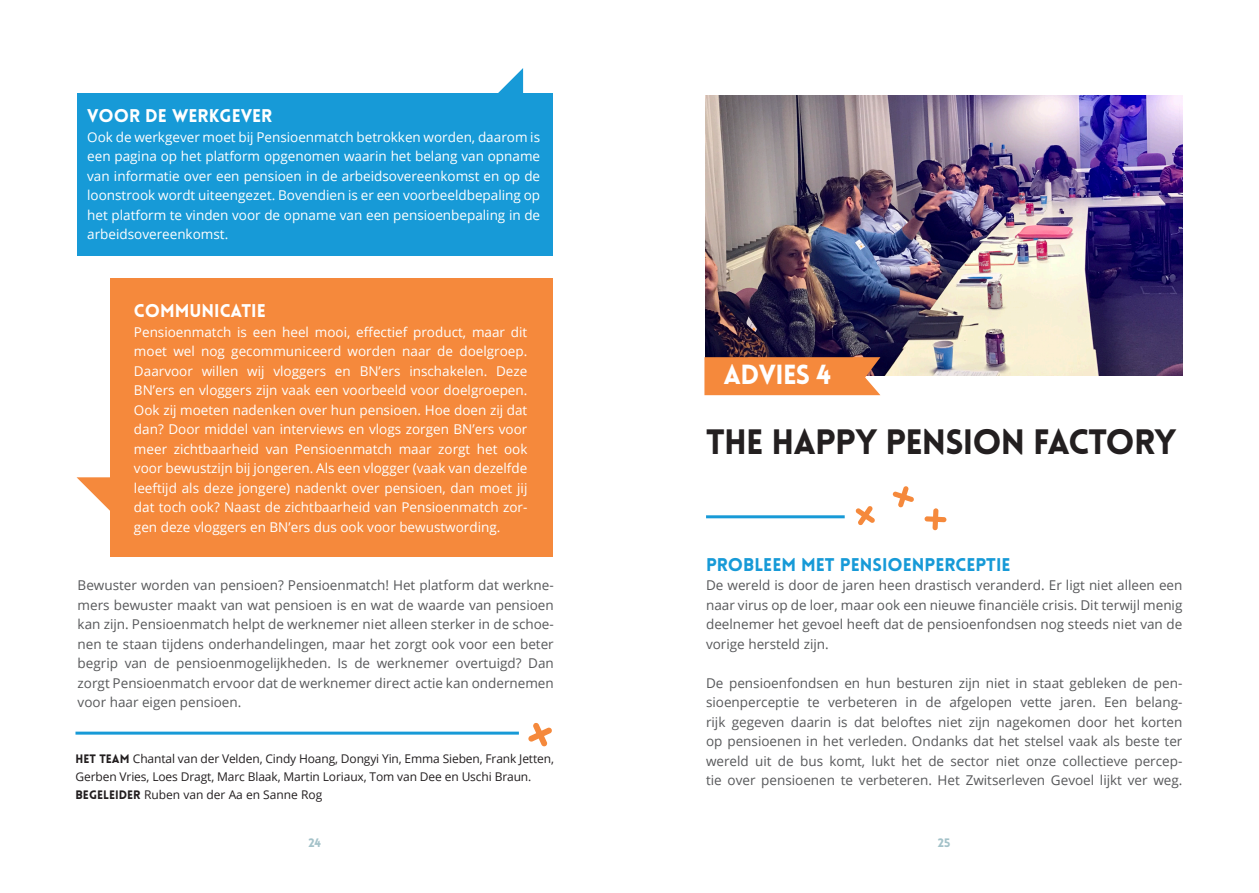
<style>
.page{position:relative;width:1259px;height:893px;background:#fff}
.page>*{position:absolute;margin:0;border:0;box-sizing:border-box;transform-origin:0 0}
.kop_2{font:900 34.5px "Lovelo";letter-spacing:-.025em;color:#231f20}
.kop_2-2{font:900 27px "Lovelo";letter-spacing:-.025em;color:#fff}
.kop_3_lovelo{font:900 18px "Lovelo";color:#179ad7}
.kop_3_lovelo-2{font:900 18px "Lovelo";color:#fff}
.broodtekst{font:13.5px/19.5px "Open Sans";color:#57585a;text-align:justify}
.broodtekst-2{font:13.5px/19.5px "Open Sans";color:#fff;text-align:justify}
.kop_3_lovelo-3{font:12px/18px "Open Sans";letter-spacing:-.01em;color:#231f20}
.t1{font:900 12px "Lovelo";color:#a4c2c9}
.s1{font-family:"Lovelo";font-weight:900}
</style>
<div class="page">
<img style="left:705px;top:96px;width:477px;height:279px">
<div style="left:111px;top:279px;width:442px;height:278px;background:#f5893c"></div>
<div style="left:78px;top:94px;width:475px;height:162px;background:#179ad7"></div>
<svg style="left:487px;top:68px;width:36px;height:26px"></svg>
<svg style="left:77px;top:477px;width:34px;height:36px"></svg>
<hr style="left:75px;top:732px;width:444px;height:3px;background:#179ad7">
<svg style="left:528px;top:723px;width:24px;height:24px"></svg>
<svg style="left:704px;top:357px;width:176px;height:38px"></svg>
<hr style="left:706px;top:515px;width:138px;height:3px;background:#179ad7">
<svg style="left:855px;top:506px;width:20px;height:19px"></svg>
<svg style="left:892px;top:486px;width:22px;height:22px"></svg>
<svg style="left:924px;top:508px;width:22px;height:22px"></svg>
<p class="kop_3_lovelo-2" style="left:87px;top:105px;width:187px">VOOR DE WERKGEVER</p>
<p class="broodtekst-2" style="left:87px;top:127px;width:454px">Ook de werkgever moet bij Pensioenmatch betrokken worden, daarom is een pagina op het platform opgenomen waarin het belang van opname van informatie over een pensioen in de arbeidsovereenkomst en op de loonstrook wordt uiteengezet. Bovendien is er een voorbeeldbepaling op het platform te vinden voor de opname van een pensioenbepaling in de arbeidsovereenkomst.</p>
<p class="kop_3_lovelo-2" style="left:134px;top:300px;width:133px">COMMUNICATIE</p>
<p class="broodtekst-2" style="left:134px;top:322px;width:395px">Pensioenmatch is een heel mooi, effectief product, maar dit moet wel nog gecommuniceerd worden naar de doelgroep.<br>Daarvoor willen wij vloggers en BN’ers inschakelen. Deze BN’ers en vloggers zijn vaak een voorbeeld voor doelgroepen.<br>Ook zij moeten nadenken over hun pensioen. Hoe doen zij dat dan? Door middel van interviews en vlogs zorgen BN’ers voor meer zichtbaarheid van Pensioenmatch maar zorgt het ook voor bewustzijn bij jongeren. Als een vlogger (vaak van dezelfde leeftijd als deze jongere) nadenkt over pensioen, dan moet jij dat toch ook? Naast de zichtbaarheid van Pensioenmatch zor&shy;gen deze vloggers en BN’ers dus ook voor bewustwording.</p>
<p class="broodtekst" style="left:78px;top:575px;width:478px">Bewuster worden van pensioen? Pensioenmatch! Het platform dat werkne&shy;mers bewuster maakt van wat pensioen is en wat de waarde van pensioen kan zijn. Pensioenmatch helpt de werknemer niet alleen sterker in de schoe&shy;nen te staan tijdens onderhandelingen, maar het zorgt ook voor een beter begrip van de pensioenmogelijkheden. Is de werknemer overtuigd? Dan zorgt Pensioenmatch ervoor dat de werknemer direct actie kan ondernemen voor haar eigen pensioen.</p>
<p class="kop_3_lovelo-3" style="left:75px;top:749px;width:480px"><span class="s1">HET TEAM</span> Chantal van der Velden, Cindy Hoang, Dongyi Yin, Emma Sieben, Frank Jetten,<br>Gerben Vries, Loes Dragt, Marc Blaak, Martin Loriaux, Tom van Dee en Uschi Braun.</p>
<p class="kop_3_lovelo-3" style="left:75px;top:785px;width:248px"><span class="s1">BEGELEIDER</span> Ruben van der Aa en Sanne Rog</p>
<p class="kop_2-2" style="left:723px;top:358px;width:109px">ADVIES 4</p>
<p class="kop_2" style="left:706px;top:420px;width:472px">THE HAPPY PENSION FACTORY</p>
<p class="kop_3_lovelo" style="left:706px;top:553px;width:306px">PROBLEEM MET PENSIOENPERCEPTIE</p>
<p class="broodtekst" style="left:706px;top:575px;width:478px">De wereld is door de jaren heen drastisch veranderd. Er ligt niet alleen een naar virus op de loer, maar ook een nieuwe financiële crisis. Dit terwijl menig deelnemer het gevoel heeft dat de pensioenfondsen nog steeds niet van de vorige hersteld zijn.</p>
<p class="broodtekst" style="left:706px;top:673px;width:478px">De pensioenfondsen en hun besturen zijn niet in staat gebleken de pen&shy;sioenperceptie te verbeteren in de afgelopen vette jaren. Een belang&shy;rijk gegeven daarin is dat beloftes niet zijn nagekomen door het korten op pensioenen in het verleden. Ondanks dat het stelsel vaak als beste ter wereld uit de bus komt, lukt het de sector niet onze collectieve percep&shy;tie over pensioenen te verbeteren. Het Zwitserleven Gevoel lijkt ver weg.</p>
<p class="t1" style="left:308px;top:835px;width:14px">24</p>
<p class="t1" style="left:938px;top:835px;width:14px">25</p>
</div>
